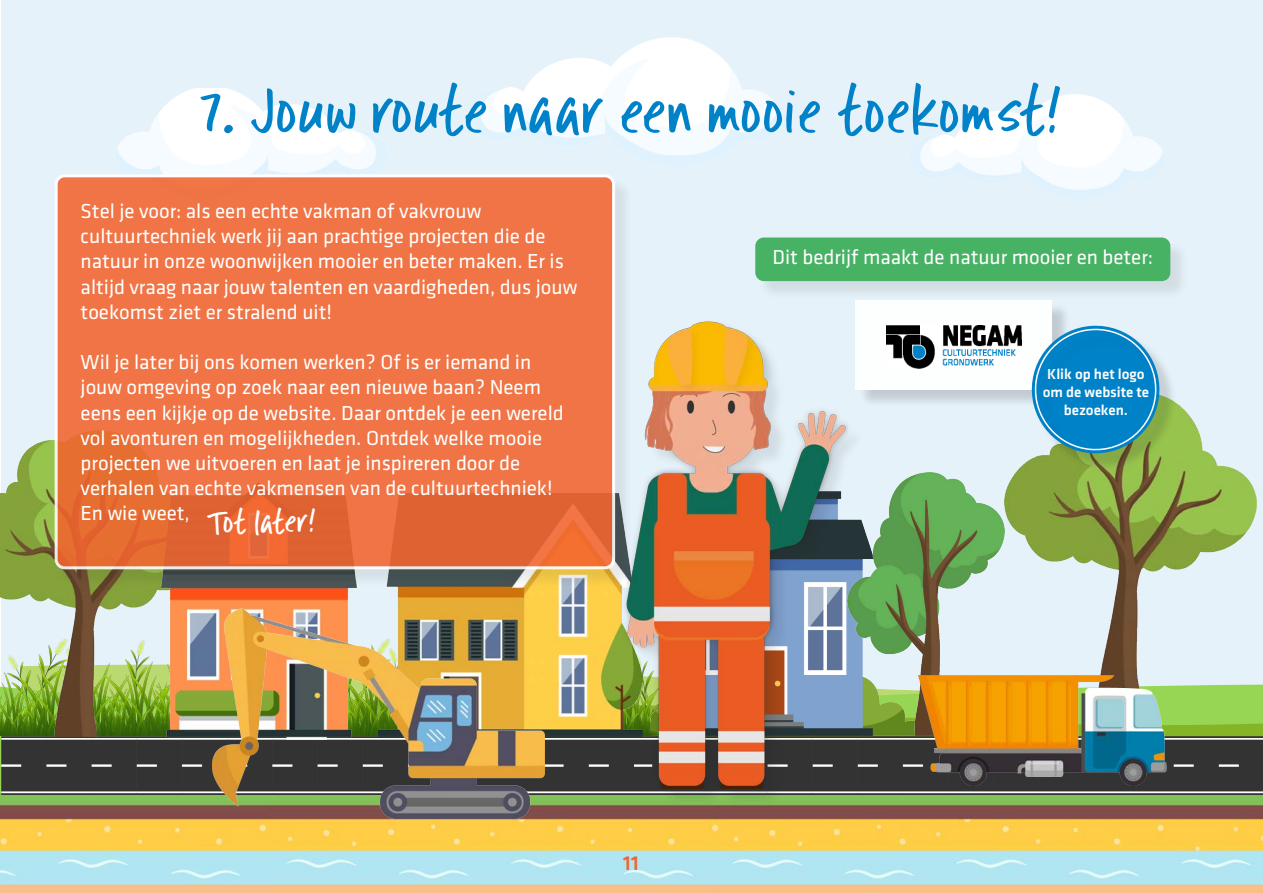
<style>
.page{position:relative;width:1263px;height:893px;background:#fff}
.page>*{position:absolute;margin:0;border:0;box-sizing:border-box;transform-origin:0 0}
.t1{font:60px "Intruding Cat";color:#0082c8}
.t2{font:30px "Intruding Cat";color:#fff}
.t3{font:21px/25.2px "Klavika Basic";color:#fff}
.t4{font:500 21px "Klavika Basic";color:#f2642e}
.t5{font:500 15px/18px "Klavika Basic";color:#fff;text-align:center}
</style>
<div class="page">
<div style="left:1px;top:0;width:1262px;height:772px;background:#e6f2f9"></div>
<img style="left:921px;top:94px;width:242px;height:96px">
<img style="left:481px;top:38px;width:297px;height:117px">
<img style="left:117px;top:88px;width:259px;height:86px">
<img style="left:718px;top:795px;width:545px;height:98px">
<img style="left:273px;top:795px;width:445px;height:98px">
<img style="left:0;top:794px;width:273px;height:99px">
<img style="left:2px;top:736px;width:1261px;height:59px">
<img style="left:397px;top:588px;width:218px;height:149px">
<img style="left:0;top:440px;width:161px;height:297px">
<img style="left:161px;top:588px;width:188px;height:152px">
<img style="left:864px;top:473px;width:140px;height:263px">
<img style="left:1004px;top:404px;width:253px;height:295px">
<img style="left:213px;top:608px;width:332px;height:211px">
<div style="left:57px;top:176px;width:577px;height:412px;background:#231f20;opacity:.1"></div>
<div style="left:56px;top:176px;width:558px;height:392px;background:linear-gradient(to bottom,#f3784a,#e86b39);border-radius:9px"></div>
<div style="left:55px;top:174px;width:560px;height:395px;border:3px solid #fff;border-radius:9px"></div>
<img style="left:918px;top:675px;width:248px;height:111px">
<div style="left:757px;top:240px;width:432px;height:60px;background:#231f20;opacity:.1"></div>
<div style="left:755px;top:238px;width:415px;height:43px;background:#47b164;border-radius:9px"></div>
<div style="left:858px;top:302px;width:213px;height:106px;background:#231f20;opacity:.2"></div>
<div style="left:856px;top:300px;width:196px;height:90px;background:#fff"></div>
<img style="left:886px;top:326px;width:135px;height:42px">
<div style="left:627px;top:324px;width:237px;height:483px;background:#231f20;opacity:.1"></div>
<img style="left:615px;top:292px;width:233px;height:496px">
<div style="left:1034px;top:328px;width:144px;height:144px;background:#231f20;opacity:.15"></div>
<div style="left:1037px;top:331px;width:138px;height:138px;background:#231f20;opacity:.15"></div>
<svg style="left:1030px;top:324px;width:131px;height:131px"></svg>
<p class="t1" style="left:200px;top:77px;width:865px">7. Jouw route naar een mooie toekomst!</p>
<p class="t3" style="left:81px;top:198px;width:498px">Stel je voor: als een echte vakman of vakvrouw cultuurtechniek werk jij aan prachtige projecten die de natuur in onze woonwijken mooier en beter maken. Er is altijd vraag naar jouw talenten en vaardigheden, dus jouw toekomst ziet er stralend uit!</p>
<p class="t3" style="left:81px;top:349px;width:485px">Wil je later bij ons komen werken? Of is er iemand in jouw omgeving op zoek naar een nieuwe baan? Neem eens een kijkje op de website. Daar ontdek je een wereld vol avonturen en mogelijkheden. Ontdek welke mooie projecten we uitvoeren en laat je inspireren door de verhalen van echte vakmensen van de cultuurtechniek!</p>
<p class="t3" style="left:81px;top:500px;width:111px">En wie weet,</p>
<p class="t2" style="left:207px;top:505px;width:112px;rotate:-1deg">Tot later!</p>
<p class="t4" style="left:623px;top:849px;width:18px">11</p>
<p class="t3" style="left:773px;top:244px;width:382px">Dit bedrijf maakt de natuur mooier en beter:</p>
<p class="t5" style="left:1043px;top:365px;width:108px">Klik op het logo om de website te bezoeken.</p>
</div>
